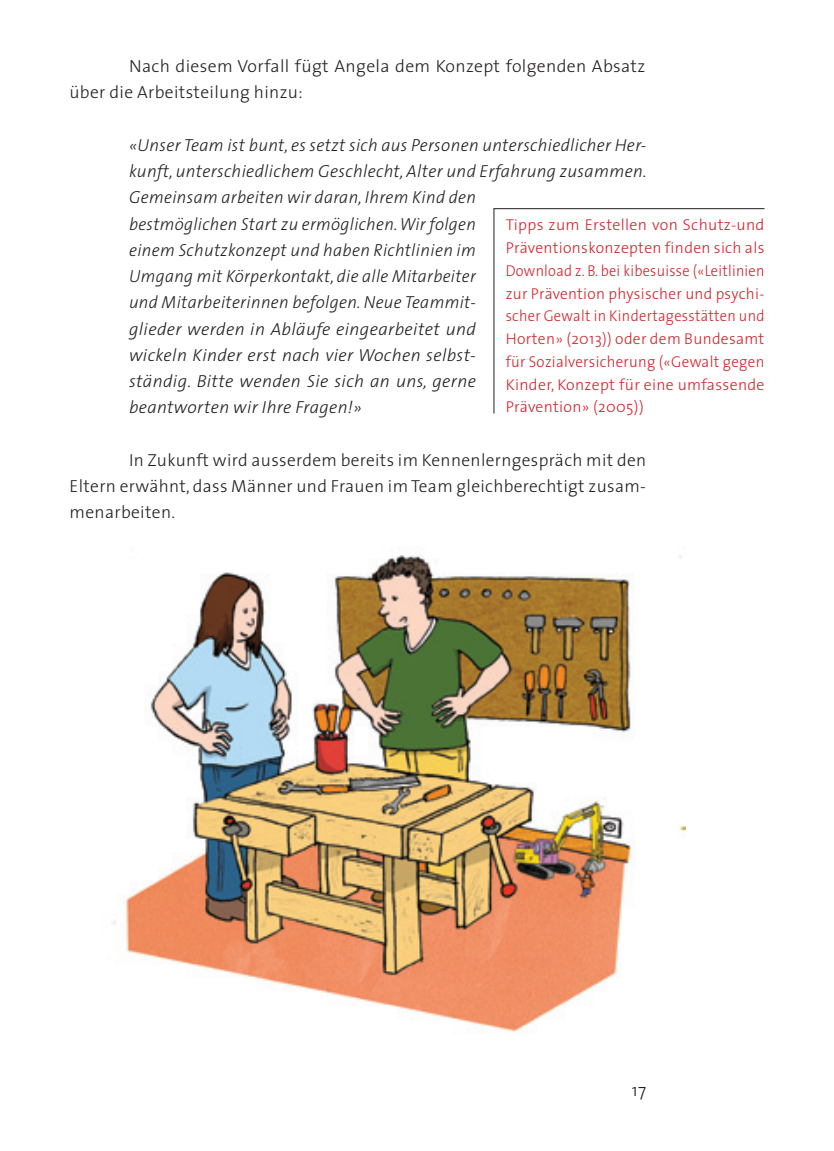
<style>
.page{position:relative;width:834px;height:1151px;background:#fff}
.page>*{position:absolute;margin:0;border:0;box-sizing:border-box;transform-origin:0 0}
.t1{font:italic 300 17.5px/26.2px "The Sans";letter-spacing:.02em;color:#231f20}
.t2{font:300 17.5px/26.2px "The Sans";letter-spacing:.02em;color:#231f20}
.t3{font:300 15.75px/22.8px "The Sans";letter-spacing:.02em;color:#d1232a;text-align:justify}
</style>
<div class="page">
<svg style="left:493px;top:208px;width:271px;height:206px"></svg>
<img style="left:112px;top:555px;width:573px;height:477px">
<p class="t2" style="left:69px;top:53px;width:577px;text-indent:60px">Nach diesem Vorfall fügt Angela dem Konzept folgenden Absatz über die Arbeitsteilung hinzu:</p>
<p class="t1" style="left:129px;top:131px;width:519px">«Unser Team ist bunt, es setzt sich aus Personen unterschiedlicher Her&shy;kunft, unterschiedlichem Geschlecht, Alter und Erfahrung zusammen.<br>Gemeinsam arbeiten wir daran, Ihrem Kind den<br>bestmöglichen Start zu ermöglichen. Wir folgen<br>einem Schutzkonzept und haben Richtlinien im<br>Umgang mit Körperkontakt, die alle Mitarbeiter<br>und Mitarbeiterinnen befolgen. Neue Teammit-<br>glieder werden in Abläufe eingearbeitet und<br>wickeln Kinder erst nach vier Wochen selbst-<br>ständig. Bitte wenden Sie sich an uns, gerne<br>beantworten wir Ihre Fragen!»</p>
<p class="t2" style="left:69px;top:446px;width:578px;text-align:justify;text-indent:60px">In Zukunft wird ausserdem bereits im Kennenlerngespräch mit den Eltern erwähnt, dass Männer und Frauen im Team gleichberechtigt zusam&shy;menarbeiten.</p>
<p class="t3" style="left:505px;top:213px;width:260px">Tipps zum Erstellen von Schutz-und Präventionskonzepten finden sich als Download z. B. bei kibesuisse («Leitlinien zur Prävention physischer und psychi&shy;scher Gewalt in Kindertagesstätten und Horten» (2013)) oder dem Bundesamt für Sozialversicherung («Gewalt gegen Kinder, Konzept für eine umfassende Prävention» (2005))</p>
<p class="t2" style="left:631px;top:1076px;width:16px">17</p>
</div>
